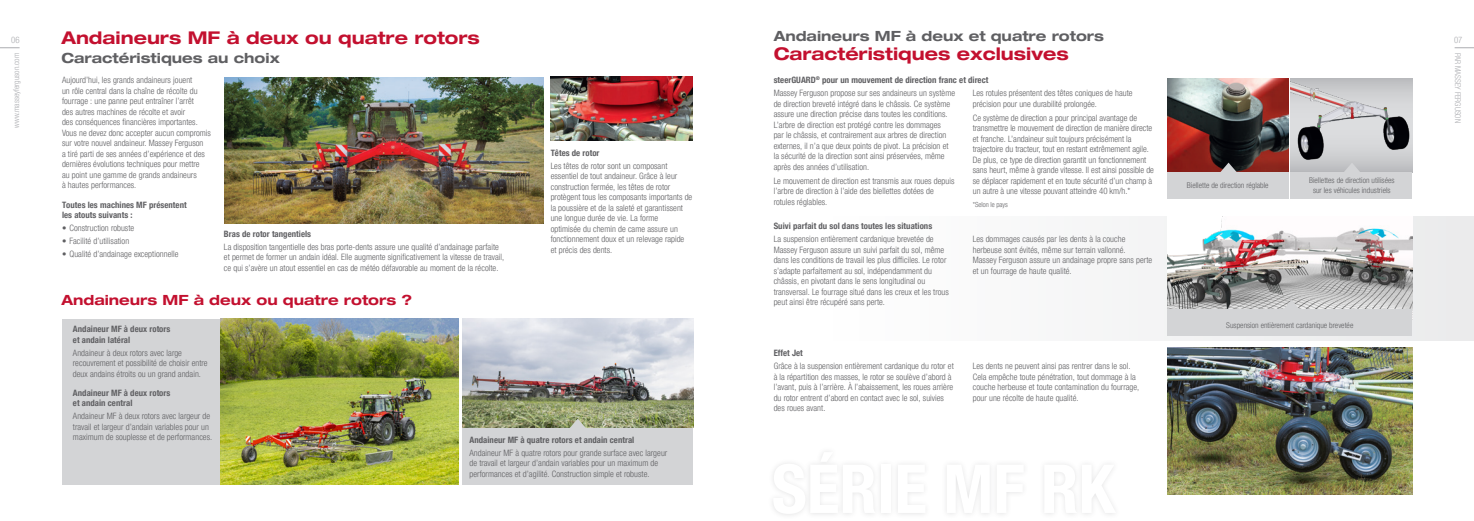
<style>
.page{position:relative;width:1474px;height:521px;background:#fff}
.page>*{position:absolute;margin:0;border:0;box-sizing:border-box;transform-origin:0 0}
.t1{font:700 condensed 67.64px "Helvetica Neue LTW1 G";color:#fff}
.Heading_-_Red{font:700 expanded 17.5px "Helvetica Neue LTW1 G";color:#c3102f}
.Heading_2_-_Red{font:700 expanded 14px "Helvetica Neue LTW1 G";color:#5f5f62}
.Heading_2_-_Red-2{font:700 expanded 14px "Helvetica Neue LTW1 G";color:#c3102f}
.Body_-_Grey{font:300 condensed 8.75px/10.5px "Helvetica Neue LTW1 G";letter-spacing:.005em;color:#5f5f62}
.Subheading{font:700 condensed 8.75px/10.5px "Helvetica Neue LTW1 G";letter-spacing:.005em;color:#5f5f62}
.t2{font:300 condensed 8.75px "Helvetica Neue LTW1 G";color:#abacb0}
.Body_Grey_9pt_Centre{font:300 condensed 7.88px/9.5px "Helvetica Neue LTW1 G";letter-spacing:.005em;color:#5f5f62;text-align:center}
.t3{font:300 condensed 7.88px "Helvetica Neue LTW1 G";color:#abacb0}
.Caveat{font:300 condensed 7px "Helvetica Neue LTW1 G";color:#5f5f62}
</style>
<div class="page">
<svg style="left:0;top:47px;width:20px;height:1px"></svg>
<svg style="left:1455px;top:48px;width:18px;height:1px"></svg>
<div style="left:1290px;top:78px;width:121px;height:94px;background:#bebfc2"></div>
<img style="left:1290px;top:81px;width:121px;height:81px">
<div style="left:828px;top:217px;width:645px;height:124px;background:linear-gradient(to right,#fff,#e2e2e4)"></div>
<img style="left:1167px;top:78px;width:121px;height:94px">
<div style="left:1166px;top:172px;width:122px;height:26px;background:#d3d4d6"></div>
<div style="left:1290px;top:172px;width:121px;height:26px;background:#d3d4d6"></div>
<svg style="left:1220px;top:163px;width:16px;height:9px"></svg>
<svg style="left:1344px;top:163px;width:16px;height:9px"></svg>
<img style="left:1167px;top:217px;width:244px;height:92px">
<div style="left:1167px;top:309px;width:244px;height:26px;background:#d3d4d6"></div>
<svg style="left:1283px;top:300px;width:16px;height:9px"></svg>
<div style="left:767px;top:446px;width:353px;height:74px;background:#5f5f62;opacity:.17"></div>
<div style="left:62px;top:319px;width:159px;height:165px;background:#d3d4d6"></div>
<div style="left:462px;top:406px;width:231px;height:78px;background:#d3d4d6"></div>
<img style="left:462px;top:319px;width:231px;height:109px">
<img style="left:221px;top:319px;width:237px;height:165px">
<img style="left:225px;top:77px;width:319px;height:146px">
<img style="left:550px;top:77px;width:142px;height:64px">
<img style="left:1167px;top:347px;width:245px;height:147px">
<svg style="left:569px;top:419px;width:17px;height:9px"></svg>
<p class="t2" style="left:11px;top:35px;width:10px">06</p>
<p class="t3" style="left:12px;top:128px;width:77px;rotate:-90deg">www.masseyferguson.com</p>
<p class="Heading_-_Red" style="left:61px;top:26px;width:420px">Andaineurs MF à deux ou quatre rotors</p>
<p class="Heading_2_-_Red" style="left:61px;top:49px;width:220px">Caractéristiques au choix</p>
<p class="Body_-_Grey" style="left:62px;top:75px;width:150px">Aujourd’hui, les grands andaineurs jouent<br>un rôle central dans la chaîne de récolte du fourrage : une panne peut entraîner l’arrêt<br>des autres machines de récolte et avoir<br>des conséquences financières importantes.<br>Vous ne devez donc accepter aucun compromis sur votre nouvel andaineur. Massey Ferguson<br>a tiré parti de ses années d’expérience et des dernières évolutions techniques pour mettre<br>au point une gamme de grands andaineurs<br>à hautes performances.</p>
<p class="Subheading" style="left:62px;top:199px;width:126px">Toutes les machines MF présentent les atouts suivants :</p>
<p class="Body_-_Grey" style="left:62px;top:223px;width:74px">• Construction robuste</p>
<p class="Body_-_Grey" style="left:62px;top:236px;width:69px">• Facilité d’utilisation</p>
<p class="Body_-_Grey" style="left:62px;top:249px;width:118px">• Qualité d’andainage exceptionnelle</p>
<p class="Subheading" style="left:224px;top:228px;width:89px">Bras de rotor tangentiels</p>
<p class="Body_-_Grey" style="left:224px;top:242px;width:282px">La disposition tangentielle des bras porte-dents assure une qualité d’andainage parfaite et permet de former un andain idéal. Elle augmente significativement la vitesse de travail, ce qui s’avère un atout essentiel en cas de météo défavorable au moment de la récolte.</p>
<p class="Heading_2_-_Red-2" style="left:61px;top:291px;width:352px">Andaineurs MF à deux ou quatre rotors ?</p>
<p class="Subheading" style="left:550px;top:147px;width:50px">Têtes de rotor</p>
<p class="Body_-_Grey" style="left:550px;top:160px;width:143px">Les têtes de rotor sont un composant essentiel de tout andaineur. Grâce à leur construction fermée, les têtes de rotor protègent tous les composants importants de la poussière et de la saleté et garantissent une longue durée de vie. La forme<br>optimisée du chemin de came assure un fonctionnement doux et un relevage rapide et précis des dents.</p>
<p class="Subheading" style="left:73px;top:324px;width:99px">Andaineur MF à deux rotors et andain latéral</p>
<p class="Body_-_Grey" style="left:73px;top:347px;width:136px">Andaineur à deux rotors avec large recouvrement et possibilité de choisir entre deux andains étroits ou un grand andain.</p>
<p class="Subheading" style="left:73px;top:387px;width:99px">Andaineur MF à deux rotors et andain central</p>
<p class="Body_-_Grey" style="left:73px;top:411px;width:141px">Andaineur MF à deux rotors avec largeur de travail et largeur d’andain variables pour un maximum de souplesse et de performances.</p>
<p class="Subheading" style="left:469px;top:434px;width:166px">Andaineur MF à quatre rotors et andain central</p>
<p class="Body_-_Grey" style="left:469px;top:447px;width:199px">Andaineur MF à quatre rotors pour grande surface avec largeur de travail et largeur d’andain variables pour un maximum de performances et d’agilité. Construction simple et robuste.</p>
<p class="Heading_2_-_Red" style="left:773px;top:27px;width:332px">Andaineurs MF à deux et quatre rotors</p>
<p class="Heading_-_Red" style="left:773px;top:43px;width:296px">Caractéristiques exclusives</p>
<p class="Subheading" style="left:773px;top:75px;width:216px">steerGUARD<sup>®</sup> pour un mouvement de direction franc et direct</p>
<p class="Body_-_Grey" style="left:773px;top:88px;width:183px">Massey Ferguson propose sur ses andaineurs un système de direction breveté intégré dans le châssis. Ce système assure une direction précise dans toutes les conditions.<br>L’arbre de direction est protégé contre les dommages<br>par le châssis, et contrairement aux arbres de direction externes, il n’a que deux points de pivot. La précision et la sécurité de la direction sont ainsi préservées, même après des années d’utilisation.</p>
<p class="Body_-_Grey" style="left:773px;top:176px;width:182px">Le mouvement de direction est transmis aux roues depuis l’arbre de direction à l’aide des biellettes dotées de rotules réglables.</p>
<p class="Body_-_Grey" style="left:972px;top:88px;width:161px">Les rotules présentent des têtes coniques de haute précision pour une durabilité prolongée.</p>
<p class="Body_-_Grey" style="left:972px;top:113px;width:183px">Ce système de direction a pour principal avantage de transmettre le mouvement de direction de manière directe et franche. L’andaineur suit toujours précisément la trajectoire du tracteur, tout en restant extrêmement agile.<br>De plus, ce type de direction garantit un fonctionnement sans heurt, même à grande vitesse. Il est ainsi possible de se déplacer rapidement et en toute sécurité d’un champ à un autre à une vitesse pouvant atteindre 40 km/h.*</p>
<p class="Caveat" style="left:972px;top:200px;width:37px">*Selon le pays</p>
<p class="Subheading" style="left:773px;top:221px;width:160px">Suivi parfait du sol dans toutes les situations</p>
<p class="Body_-_Grey" style="left:773px;top:234px;width:177px">La suspension entièrement cardanique brevetée de Massey Ferguson assure un suivi parfait du sol, même dans les conditions de travail les plus difficiles. Le rotor s’adapte parfaitement au sol, indépendamment du châssis, en pivotant dans le sens longitudinal ou transversal. Le fourrage situé dans les creux et les trous peut ainsi être récupéré sans perte.</p>
<p class="Body_-_Grey" style="left:972px;top:234px;width:181px">Les dommages causés par les dents à la couche herbeuse sont évités, même sur terrain vallonné.<br>Massey Ferguson assure un andainage propre sans perte et un fourrage de haute qualité.</p>
<p class="Subheading" style="left:773px;top:348px;width:31px">Effet Jet</p>
<p class="Body_-_Grey" style="left:773px;top:361px;width:182px">Grâce à la suspension entièrement cardanique du rotor et à la répartition des masses, le rotor se soulève d’abord à l’avant, puis à l’arrière. À l’abaissement, les roues arrière du rotor entrent d’abord en contact avec le sol, suivies des roues avant.</p>
<p class="Body_-_Grey" style="left:972px;top:361px;width:168px">Les dents ne peuvent ainsi pas rentrer dans le sol.<br>Cela empêche toute pénétration, tout dommage à la couche herbeuse et toute contamination du fourrage, pour une récolte de haute qualité.</p>
<p class="t1" style="left:771px;top:448px;width:344px">SÉRIE MF RK</p>
<p class="Body_Grey_9pt_Centre" style="left:1186px;top:181px;width:83px">Biellette de direction réglable</p>
<p class="Body_Grey_9pt_Centre" style="left:1309px;top:176px;width:87px">Biellettes de direction utilisées sur les véhicules industriels</p>
<p class="Body_Grey_9pt_Centre" style="left:1226px;top:320px;width:129px">Suspension entièrement cardanique brevetée</p>
<p class="t2" style="left:1453px;top:35px;width:10px">07</p>
<p class="t3" style="left:1462px;top:53px;width:72px;rotate:90deg">PAR MASSEY FERGUSON</p>
</div>
